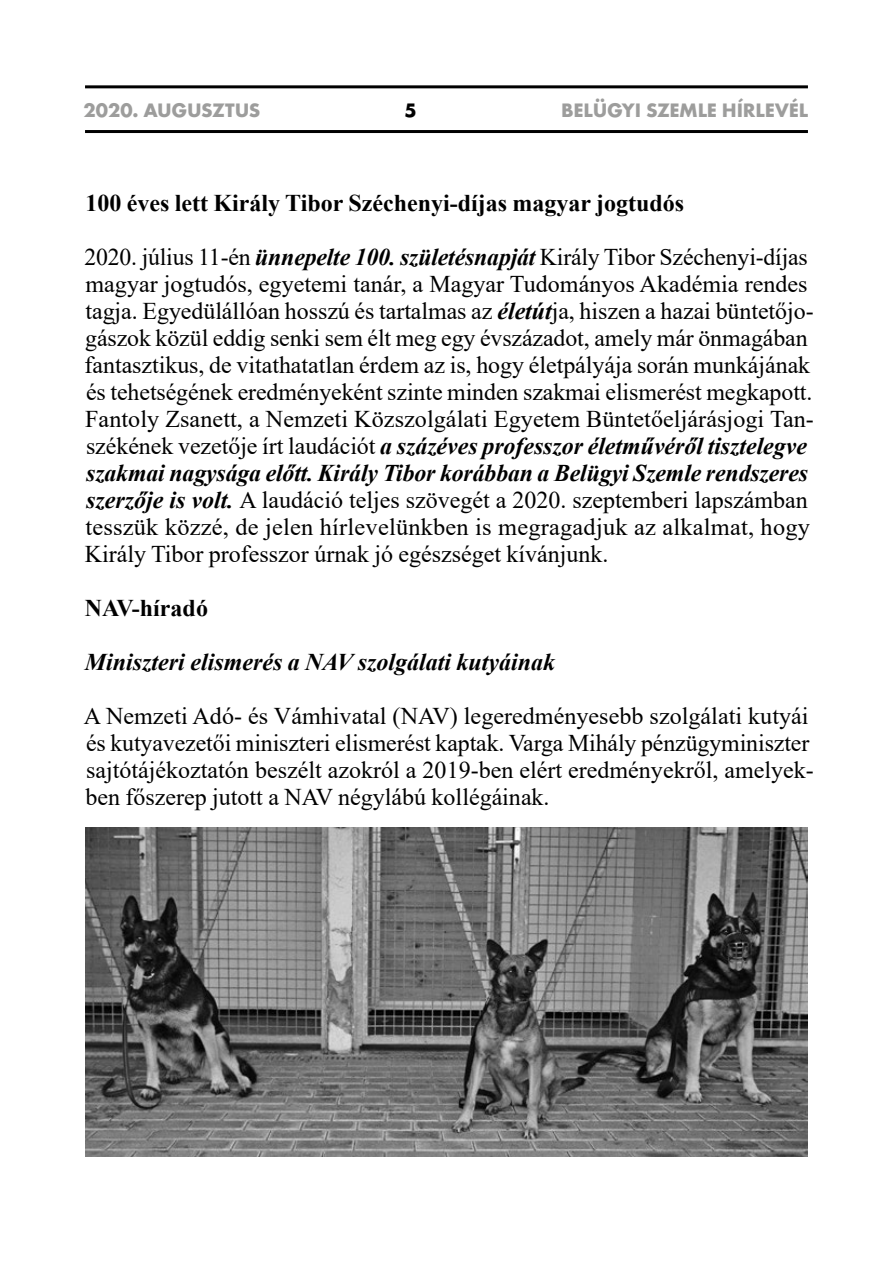
<style>
.page{position:relative;width:893px;height:1263px;background:#fff}
.page>*{position:absolute;margin:0;border:0;box-sizing:border-box;transform-origin:0 0}
.t1{font:24px/27px "Times New Roman";color:#000}
.t2{font:700 24px "Times New Roman";color:#000}
.t3{font:italic 700 24px "Times New Roman";color:#000}
.t4{font:700 18px "Futura ND";letter-spacing:-.015em;color:#9d9d9c}
.t5{font:700 18px "Futura ND";color:#000}
.s1{font-weight:700;font-style:italic}
</style>
<div class="page">
<hr style="left:85px;top:130px;width:723px;height:3px;background:#000">
<hr style="left:85px;top:85px;width:723px;height:3px;background:#000">
<img style="left:85px;top:827px;width:723px;height:330px">
<p class="t4" style="left:84px;top:98px;width:178px">2020. AUGUSZTUS</p>
<p class="t5" style="left:404px;top:98px;width:14px">5</p>
<p class="t4" style="left:561px;top:98px;width:249px">BELÜGYI SZEMLE HÍRLEVÉL</p>
<p class="t2" style="left:85px;top:185px;width:600px">100 éves lett Király Tibor Széchenyi-díjas magyar jogtudós</p>
<p class="t1" style="left:84px;top:242px;width:731px">2020. július 11-én <span class="s1">ünnepelte 100. születésnapját</span> Király Tibor Széchenyi-díjas magyar jogtudós, egyetemi tanár, a Magyar Tudományos Akadémia rendes tagja. Egyedülállóan hosszú és tartalmas az <span class="s1">életút</span>ja, hiszen a hazai büntetőjo&shy;gászok közül eddig senki sem élt meg egy évszázadot, amely már önmagában fantasztikus, de vitathatatlan érdem az is, hogy életpályája során munkájának és tehetségének eredményeként szinte minden szakmai elismerést megkapott.<br>Fantoly Zsanett, a Nemzeti Közszolgálati Egyetem Büntetőeljárásjogi Tan&shy;székének vezetője írt laudációt <span class="s1">a százéves professzor életművéről tisztelegve szakmai nagysága előtt. Király Tibor korábban a Belügyi Szemle rendszeres szerzője is volt.</span> A laudáció teljes szövegét a 2020. szeptemberi lapszámban tesszük közzé, de jelen hírlevelünkben is megragadjuk az alkalmat, hogy Király Tibor professzor úrnak jó egészséget kívánjunk.</p>
<p class="t2" style="left:85px;top:590px;width:125px">NAV-híradó</p>
<p class="t3" style="left:85px;top:645px;width:472px">Miniszteri elismerés a NAV szolgálati kutyáinak</p>
<p class="t1" style="left:84px;top:701px;width:731px">A Nemzeti Adó- és Vámhivatal (NAV) legeredményesebb szolgálati kutyái és kutyavezetői miniszteri elismerést kaptak. Varga Mihály pénzügyminiszter sajtótájékoztatón beszélt azokról a 2019-ben elért eredményekről, amelyek&shy;ben főszerep jutott a NAV négylábú kollégáinak.</p>
</div>
